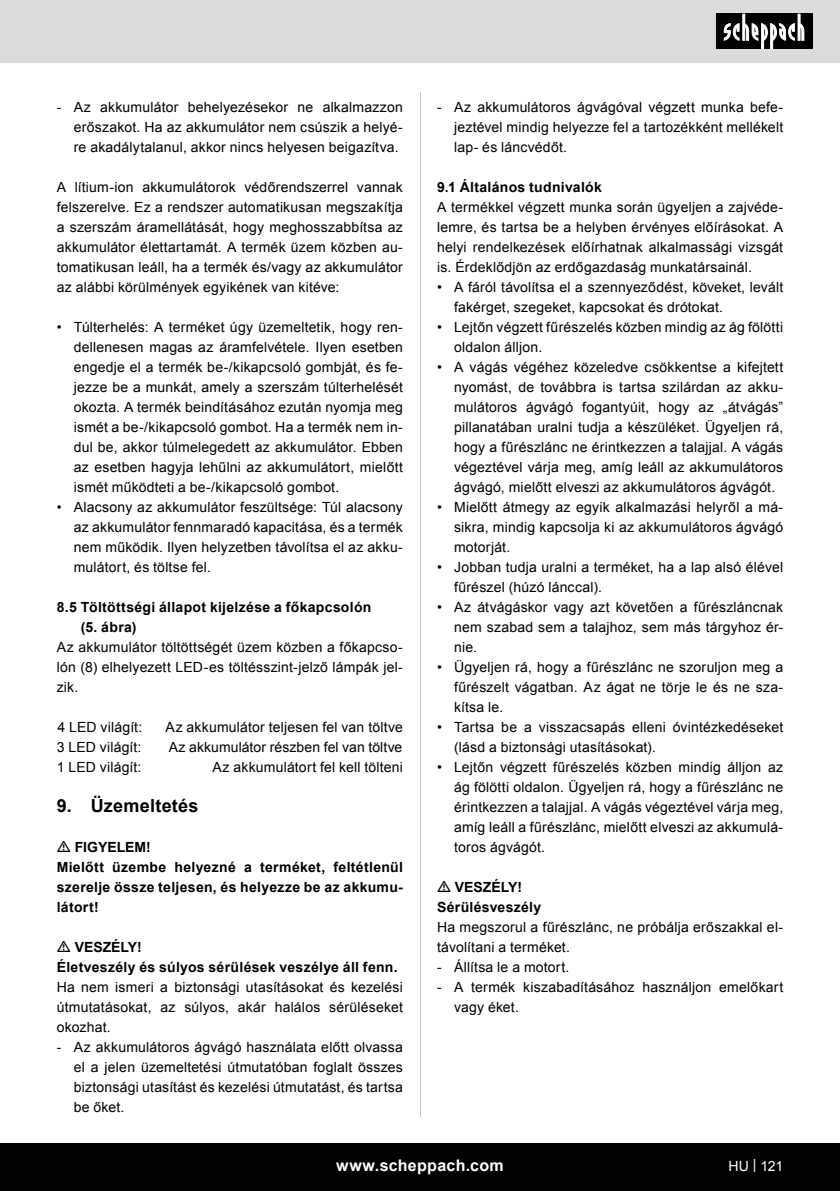
<style>
.page{position:relative;width:840px;height:1191px;background:#fff}
.page>*{position:absolute;margin:0;border:0;box-sizing:border-box;transform-origin:0 0}
.t1{font:700 18px "Arial";letter-spacing:.015em;color:#000}
.t2{font:700 16px "Arial";letter-spacing:.02em;color:#fff}
.Aufzählung_Zahl{font:14px/20px "Arial";letter-spacing:.015em;color:#000;text-align:justify}
.Aufzählung_Zahl-2{font:700 14px/20px "Arial";letter-spacing:.02em;color:#000}
.Aufzählung_Zahl-3{font:700 14px "Arial";color:#000}
.t3{font:14px "Arial";color:#fff}
</style>
<div class="page">
<div style="left:0;top:0;width:839px;height:63px;background:#dbdbdb"></div>
<div style="left:0;top:1143px;width:839px;height:48px;background:#000"></div>
<div style="left:716px;top:14px;width:96px;height:35px;background:#000"></div>
<svg style="left:723px;top:14px;width:81px;height:35px"></svg>
<hr style="left:420px;top:92px;width:1px;height:1025px;background:#c7c7c7">
<p class="Aufzählung_Zahl" style="left:74px;top:97px;width:330px;text-indent:-17px">- Az akkumulátor behelyezésekor ne alkalmazzon erőszakot. Ha az akkumulátor nem csúszik a helyé&shy;re akadálytalanul, akkor nincs helyesen beigazítva.</p>
<p class="Aufzählung_Zahl" style="left:57px;top:177px;width:347px">A lítium-ion akkumulátorok védőrendszerrel vannak felszerelve. Ez a rendszer automatikusan megszakítja a szerszám áramellátását, hogy meghosszabbítsa az akkumulátor élettartamát. A termék üzem közben au&shy;tomatikusan leáll, ha a termék és/vagy az akkumulátor az alábbi körülmények egyikének van kitéve:</p>
<p class="Aufzählung_Zahl" style="left:74px;top:317px;width:330px;text-indent:-17px">• Túlterhelés: A terméket úgy üzemeltetik, hogy ren&shy;dellenesen magas az áramfelvétele. Ilyen esetben engedje el a termék be-/kikapcsoló gombját, és fe&shy;jezze be a munkát, amely a szerszám túlterhelését okozta. A termék beindításához ezután nyomja meg ismét a be-/kikapcsoló gombot. Ha a termék nem in&shy;dul be, akkor túlmelegedett az akkumulátor. Ebben az esetben hagyja lehűlni az akkumulátort, mielőtt ismét működteti a be-/kikapcsoló gombot.</p>
<p class="Aufzählung_Zahl" style="left:74px;top:497px;width:330px;text-indent:-17px">• Alacsony az akkumulátor feszültsége: Túl alacsony az akkumulátor fennmaradó kapacitása, és a termék nem működik. Ilyen helyzetben távolítsa el az akku&shy;mulátort, és töltse fel.</p>
<p class="Aufzählung_Zahl-2" style="left:81px;top:598px;width:292px;text-indent:-24px">8.5 Töltöttségi állapot kijelzése a főkapcsolón (5. ábra)</p>
<p class="Aufzählung_Zahl" style="left:57px;top:637px;width:347px">Az akkumulátor töltöttségét üzem közben a főkapcso&shy;lón (8) elhelyezett LED-es töltésszint-jelző lámpák jel&shy;zik.</p>
<p class="Aufzählung_Zahl" style="left:57px;top:717px;width:86px">4 LED világít:</p>
<p class="Aufzählung_Zahl" style="left:165px;top:717px;width:239px">Az akkumulátor teljesen fel van töltve</p>
<p class="Aufzählung_Zahl" style="left:57px;top:737px;width:86px">3 LED világít:</p>
<p class="Aufzählung_Zahl" style="left:168px;top:737px;width:235px">Az akkumulátor részben fel van töltve</p>
<p class="Aufzählung_Zahl" style="left:57px;top:757px;width:86px">1 LED világít:</p>
<p class="Aufzählung_Zahl" style="left:212px;top:757px;width:192px">Az akkumulátort fel kell tölteni</p>
<p class="t1" style="left:57px;top:794px;width:143px">9. Üzemeltetés</p>
<p class="Aufzählung_Zahl-3" style="left:75px;top:838px;width:78px">FIGYELEM!</p>
<p class="Aufzählung_Zahl-2" style="left:57px;top:858px;width:347px;text-align:justify">Mielőtt üzembe helyezné a terméket, feltétlenül szerelje össze teljesen, és helyezze be az akkumu&shy;látort!</p>
<p class="Aufzählung_Zahl-3" style="left:75px;top:938px;width:69px">VESZÉLY!</p>
<p class="Aufzählung_Zahl-2" style="left:57px;top:958px;width:342px">Életveszély és súlyos sérülések veszélye áll fenn.</p>
<p class="Aufzählung_Zahl" style="left:57px;top:977px;width:347px">Ha nem ismeri a biztonsági utasításokat és kezelési útmutatásokat, az súlyos, akár halálos sérüléseket okozhat.</p>
<p class="Aufzählung_Zahl" style="left:74px;top:1037px;width:330px;text-indent:-17px">- Az akkumulátoros ágvágó használata előtt olvassa el a jelen üzemeltetési útmutatóban foglalt összes biztonsági utasítást és kezelési útmutatást, és tartsa be őket.</p>
<p class="Aufzählung_Zahl" style="left:454px;top:97px;width:330px;text-indent:-17px">- Az akkumulátoros ágvágóval végzett munka befe&shy;jeztével mindig helyezze fel a tartozékként mellékelt lap- és láncvédőt.</p>
<p class="Aufzählung_Zahl-2" style="left:437px;top:178px;width:166px">9.1 Általános tudnivalók</p>
<p class="Aufzählung_Zahl" style="left:437px;top:197px;width:347px">A termékkel végzett munka során ügyeljen a zajvéde&shy;lemre, és tartsa be a helyben érvényes előírásokat. A helyi rendelkezések előírhatnak alkalmassági vizsgát is. Érdeklődjön az erdőgazdaság munkatársainál.</p>
<p class="Aufzählung_Zahl" style="left:454px;top:277px;width:330px;text-indent:-17px">• A fáról távolítsa el a szennyeződést, köveket, levált fakérget, szegeket, kapcsokat és drótokat.</p>
<p class="Aufzählung_Zahl" style="left:454px;top:317px;width:330px;text-indent:-17px">• Lejtőn végzett fűrészelés közben mindig az ág fölötti oldalon álljon.</p>
<p class="Aufzählung_Zahl" style="left:454px;top:357px;width:330px;text-indent:-17px">• A vágás végéhez közeledve csökkentse a kifejtett nyomást, de továbbra is tartsa szilárdan az akku&shy;mulátoros ágvágó fogantyúit, hogy az „átvágás” pillanatában uralni tudja a készüléket. Ügyeljen rá, hogy a fűrészlánc ne érintkezzen a talajjal. A vágás végeztével várja meg, amíg leáll az akkumulátoros ágvágó, mielőtt elveszi az akkumulátoros ágvágót.</p>
<p class="Aufzählung_Zahl" style="left:454px;top:497px;width:330px;text-indent:-17px">• Mielőtt átmegy az egyik alkalmazási helyről a má&shy;sikra, mindig kapcsolja ki az akkumulátoros ágvágó motorját.</p>
<p class="Aufzählung_Zahl" style="left:454px;top:557px;width:330px;text-indent:-17px">• Jobban tudja uralni a terméket, ha a lap alsó élével fűrészel (húzó lánccal).</p>
<p class="Aufzählung_Zahl" style="left:454px;top:597px;width:330px;text-indent:-17px">• Az átvágáskor vagy azt követően a fűrészláncnak nem szabad sem a talajhoz, sem más tárgyhoz ér&shy;nie.</p>
<p class="Aufzählung_Zahl" style="left:454px;top:657px;width:330px;text-indent:-17px">• Ügyeljen rá, hogy a fűrészlánc ne szoruljon meg a fűrészelt vágatban. Az ágat ne törje le és ne sza&shy;kítsa le.</p>
<p class="Aufzählung_Zahl" style="left:454px;top:717px;width:330px;text-indent:-17px">• Tartsa be a visszacsapás elleni óvintézkedéseket (lásd a biztonsági utasításokat).</p>
<p class="Aufzählung_Zahl" style="left:454px;top:757px;width:330px;text-indent:-17px">• Lejtőn végzett fűrészelés közben mindig álljon az ág fölötti oldalon. Ügyeljen rá, hogy a fűrészlánc ne érintkezzen a talajjal. A vágás végeztével várja meg, amíg leáll a fűrészlánc, mielőtt elveszi az akkumulá&shy;toros ágvágót.</p>
<p class="Aufzählung_Zahl-3" style="left:454px;top:878px;width:69px">VESZÉLY!</p>
<p class="Aufzählung_Zahl-2" style="left:437px;top:898px;width:106px">Sérülésveszély</p>
<p class="Aufzählung_Zahl" style="left:437px;top:917px;width:347px">Ha megszorul a fűrészlánc, ne próbálja erőszakkal el&shy;távolítani a terméket.</p>
<p class="Aufzählung_Zahl" style="left:437px;top:957px;width:134px">- Állítsa le a motort.</p>
<p class="Aufzählung_Zahl" style="left:454px;top:977px;width:330px;text-indent:-17px">- A termék kiszabadításához használjon emelőkart vagy éket.</p>
<p class="t2" style="left:336px;top:1154px;width:169px">www.scheppach.com</p>
<p class="t3" style="left:728px;top:1156px;width:56px">HU | 121</p>
</div>
